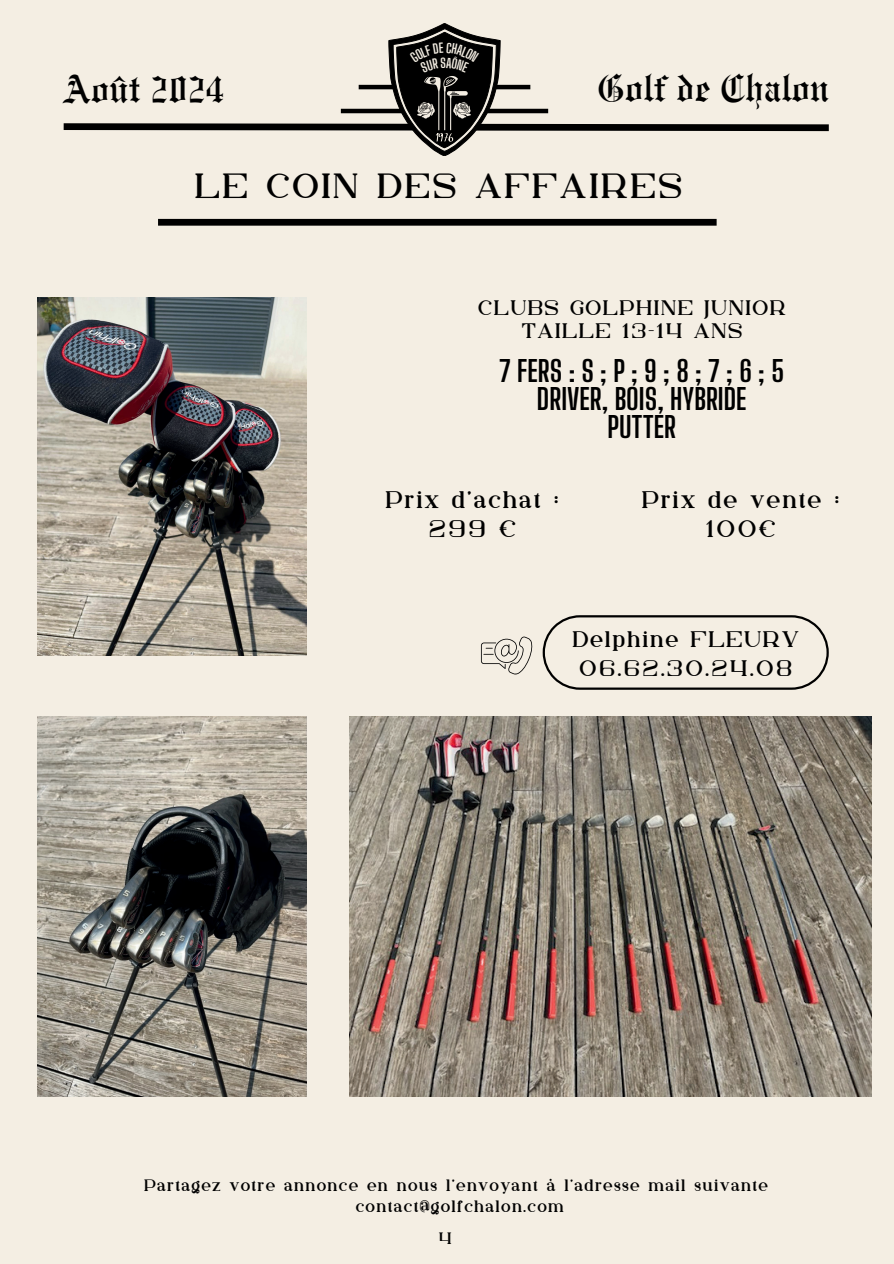
<style>
.page{position:relative;width:894px;height:1264px;background:#fff}
.page>*{position:absolute;margin:0;border:0;box-sizing:border-box;transform-origin:0 0}
.t1{font:40.5px "Engravers Old English BT";letter-spacing:.005em;color:#000}
.t2{font:34.95px "Kuchek";letter-spacing:.075em;color:#000}
.t3{font:700 28.8px/28.2px "Big Shoulders Display";color:#000;text-align:center}
.t4{font:24px/29.2px "Kuchek";letter-spacing:.075em;color:#000;text-align:center}
.t5{font:22.5px/28.2px "Kuchek";letter-spacing:.075em;color:#000}
.t6{font:21px/23.7px "Kuchek";letter-spacing:.075em;color:#000;text-align:center}
.t7{font:16.5px/20.2px "Kuchek";letter-spacing:.075em;color:#000;text-align:center}
</style>
<div class="page">
<div style="left:0;top:0;width:893px;height:1263px;background:#f4eee3"></div>
<div style="left:158px;top:219px;width:558px;height:7px;background:#000"></div>
<svg style="left:481px;top:636px;width:51px;height:38px"></svg>
<svg style="left:542px;top:615px;width:286px;height:74px"></svg>
<img style="left:38px;top:297px;width:269px;height:358px">
<img style="left:38px;top:716px;width:269px;height:380px">
<img style="left:349px;top:716px;width:522px;height:380px">
<svg style="left:63px;top:24px;width:766px;height:132px"></svg>
<h1 class="t1" style="left:64px;top:65px;width:162px">Août 2024</h1>
<h1 class="t1" style="left:597px;top:65px;width:232px">Golf de Chalon</h1>
<h2 class="t2" style="left:195px;top:160px;width:488px">LE COIN DES AFFAIRES</h2>
<p class="t6" style="left:478px;top:296px;width:309px">CLUBS GOLPHINE JUNIOR<br>TAILLE 13-14 ANS</p>
<h3 class="t3" style="left:499px;top:357px;width:286px">7 FERS : S ; P ; 9 ; 8 ; 7 ; 6 ; 5<br>DRIVER, BOIS, HYBRIDE<br>PUTTER</h3>
<h3 class="t4" style="left:385px;top:486px;width:175px">Prix d’achat :<br>299 €</h3>
<h3 class="t4" style="left:641px;top:486px;width:199px">Prix de vente :<br>100€</h3>
<h3 class="t5" style="left:572px;top:627px;width:228px">Delphine FLEURY<br>06.62.30.24.08</h3>
<p class="t7" style="left:144px;top:1176px;width:625px">Partagez votre annonce en nous l’envoyant à l’adresse mail suivante contact@golfchalon.com</p>
<p class="t7" style="left:438px;top:1228px;width:15px">4</p>
</div>
